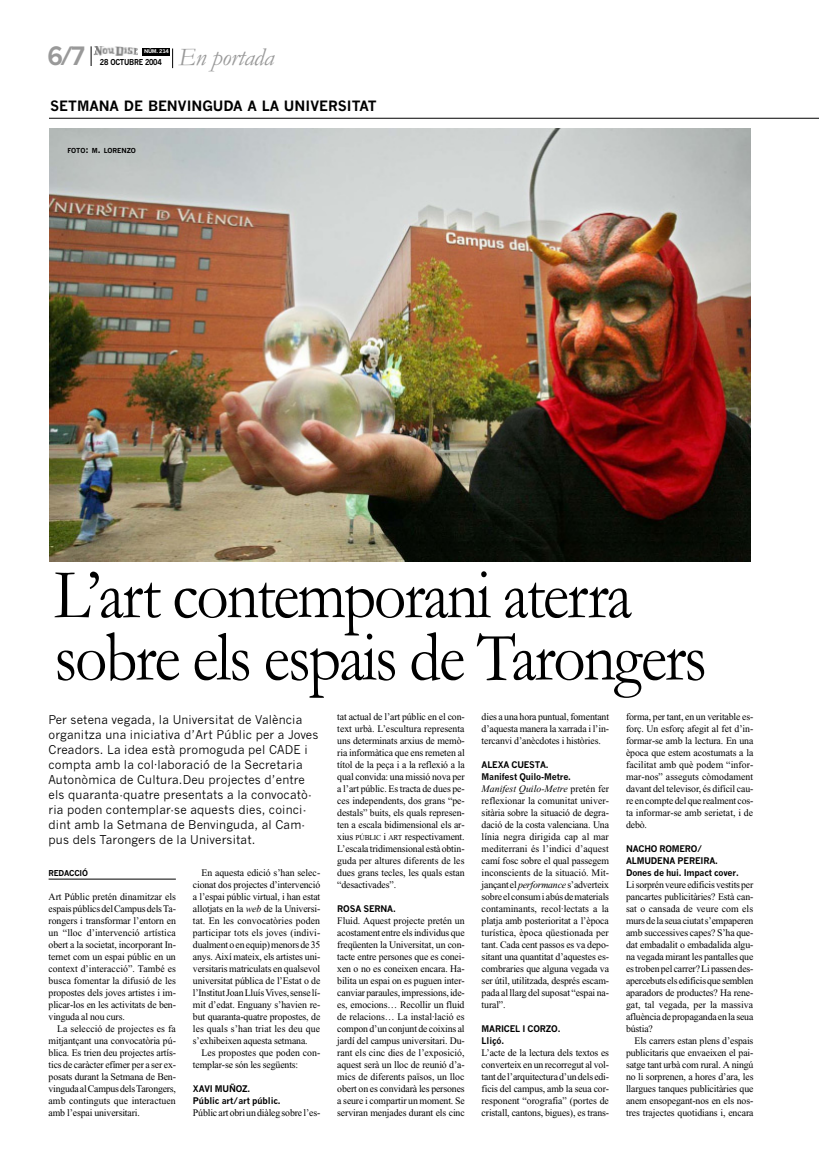
<style>
.page{position:relative;width:819px;height:1162px;background:#fff}
.page>*{position:absolute;margin:0;border:0;box-sizing:border-box;transform-origin:0 0}
.t1{font:71.6px/62.3px "Garamond";letter-spacing:-.035em;color:#000;scale:.88 1}
.t2{font:italic 25.5px "Garamond";letter-spacing:-.02em;color:#999}
.t3{font:700 24.8px "News Gothic";color:#999}
.t4{font:700 14px "News Gothic";color:#000}
.t5{font:12px/15px "News Gothic";letter-spacing:.015em;color:#000}
.t6{font:10px/12px "Times New Roman";letter-spacing:-.015em;color:#000;text-align:justify}
.t7{font:700 9px/12px "News Gothic";letter-spacing:-.02em;color:#000}
.t8{font:700 8px "News Gothic";letter-spacing:-.035em;color:#000;scale:.88 1}
.t9{font:700 8px "News Gothic";letter-spacing:-.035em;color:#000}
.t10{font:700 6.8px "News Gothic";letter-spacing:-.005em;color:#000}
.t11{font:700 5px "News Gothic";letter-spacing:-.06em;color:#fff;scale:1.1 1}
.s1{font-size:9px}
.s2{font-style:italic}
.s3{font-size:7.5px}
</style>
<div class="page">
<img style="left:93px;top:46px;width:45px;height:9px">
<div style="left:143px;top:48px;width:27px;height:8px;background:#000"></div>
<svg style="left:91px;top:46px;width:1px;height:20px"></svg>
<svg style="left:172px;top:48px;width:1px;height:20px"></svg>
<hr style="left:49px;top:879px;width:127px;height:1px;background:#000">
<hr style="left:49px;top:118px;width:770px;height:1px;background:#000">
<img style="left:50px;top:129px;width:700px;height:433px">
<h3 class="t3" style="left:47px;top:46px;width:40px">6/7</h3>
<p class="t11" style="left:144px;top:49px;width:24px">NÚM. 214</p>
<p class="t8" style="left:100px;top:59px;width:72px">28 OCTUBRE 2004</p>
<h2 class="t2" style="left:178px;top:48px;width:97px">En portada</h2>
<h3 class="t4" style="left:50px;top:101px;width:328px">SETMANA DE BENVINGUDA A LA UNIVERSITAT</h3>
<p class="t10" style="left:68px;top:147px;width:70px">FOTO<span class="s1">:</span> M<span class="s1">.</span> LORENZO</p>
<h1 class="t1" style="left:54px;top:572px;width:743px">L’art contemporani aterra sobre els espais de Tarongers</h1>
<p class="t5" style="left:49px;top:714px;width:271px">Per setena vegada, la Universitat de València organitza una iniciativa d’Art Públic per a Joves Creadors. La idea està promoguda pel CADE i compta amb la col·laboració de la Secretaria Autonòmica de Cultura.Deu projectes d’entre els quaranta-quatre presentats a la convocatò&shy;ria poden contemplar-se aquests dies, coinci&shy;dint amb la Setmana de Benvinguda, al Cam&shy;pus dels Tarongers de la Universitat.</p>
<p class="t6" style="left:482px;top:712px;width:129px">dies a una hora puntual, fomentant d’aquesta manera la xarrada i l’in&shy;tercanvi d’anècdotes i històries.</p>
<p class="t7" style="left:482px;top:760px;width:91px">ALEXA CUESTA.<br>Manifest Quilo-Metre.</p>
<p class="t6" style="left:482px;top:784px;width:129px"><span class="s2">Manifest Quilo-Metre</span> pretén fer reflexionar la comunitat univer&shy;sitària sobre la situació de degra&shy;dació de la costa valenciana. Una línia negra dirigida cap al mar mediterrani és l’indici d’aquest camí fosc sobre el qual passegem inconscients de la situació. Mit&shy;jançant el <span class="s2">performance</span> s’adverteix sobre el consum i abús de materials contaminants, recol·lectats a la platja amb posterioritat a l’època turística, època qüestionada per tant. Cada cent passos es va depo&shy;sitant una quantitat d’aquestes es&shy;combraries que alguna vegada va ser útil, utilitzada, després escam&shy;pada al llarg del suposat “espai na&shy;tural”.</p>
<p class="t7" style="left:482px;top:1024px;width:80px">MARICEL I CORZO.<br>Lliçó.</p>
<p class="t6" style="left:482px;top:1048px;width:129px">L’acte de la lectura dels textos es converteix en un recorregut al vol&shy;tant de l’arquitectura d’un dels edi&shy;ficis del campus, amb la seua cor&shy;responent “orografia” (portes de cristall, cantons, bigues), es trans-</p>
<p class="t6" style="left:337px;top:712px;width:129px">tat actual de l’art públic en el con&shy;text urbà. L’escultura representa uns determinats arxius de memò&shy;ria informàtica que ens remeten al títol de la peça i a la reflexió a la qual convida: una missió nova per a l’art públic. Es tracta de dues pe&shy;ces independents, dos grans “pe&shy;destals” buits, els quals represen&shy;ten a escala bidimensional els ar&shy;xius <span class="s3">PÚBLIC</span> i <span class="s3">ART</span> respectivament.<br>L’escala tridimensional està obtin&shy;guda per altures diferents de les dues grans tecles, les quals estan “desactivades”.</p>
<p class="t7" style="left:337px;top:904px;width:60px">ROSA SERNA.</p>
<p class="t6" style="left:337px;top:916px;width:129px">Fluid. Aquest projecte pretén un acostament entre els individus que freqüenten la Universitat, un con&shy;tacte entre persones que es conei&shy;xen o no es coneixen encara. Ha&shy;bilita un espai on es puguen inter&shy;canviar paraules, impressions, ide&shy;es, emocions… Recollir un fluid de relacions… La instal·lació es compon d’un conjunt de coixins al jardí del campus universitari. Du&shy;rant els cinc dies de l’exposició, aquest serà un lloc de reunió d’a&shy;mics de diferents països, un lloc obert on es convidarà les persones a seure i compartir un moment. Se serviran menjades durant els cinc</p>
<p class="t6" style="left:626px;top:712px;width:129px">forma, per tant, en un veritable es&shy;forç. Un esforç afegit al fet d’in&shy;formar-se amb la lectura. En una època que estem acostumats a la facilitat amb què podem “infor&shy;mar-nos” asseguts còmodament davant del televisor, és difícil cau&shy;re en compte del que realment cos&shy;ta informar-se amb serietat, i de debò.</p>
<p class="t7" style="left:626px;top:844px;width:114px">NACHO ROMERO/<br>ALMUDENA PEREIRA.<br>Dones de hui. Impact cover.</p>
<p class="t6" style="left:626px;top:880px;width:129px">Li sorprén veure edificis vestits per pancartes publicitàries? Està can&shy;sat o cansada de veure com els murs de la seua ciutat s’empaperen amb successives capes? S’ha que&shy;dat embadalit o embadalida algu&shy;na vegada mirant les pantalles que es troben pel carrer? Li passen des&shy;apercebuts els edificis que semblen aparadors de productes? Ha rene&shy;gat, tal vegada, per la massiva afluència de propaganda en la seua bústia?</p>
<p class="t6" style="left:626px;top:1036px;width:129px;text-indent:8px">Els carrers estan plens d’espais publicitaris que envaeixen el pai&shy;satge tant urbà com rural. A ningú no li sorprenen, a hores d’ara, les llargues tanques publicitàries que anem ensopegant-nos en els nos&shy;tres trajectes quotidians i, encara</p>
<p class="t9" style="left:49px;top:870px;width:41px">REDACCIÓ</p>
<p class="t6" style="left:49px;top:892px;width:129px">Art Públic pretén dinamitzar els espais públics del Campus dels Ta&shy;rongers i transformar l’entorn en un “lloc d’intervenció artística obert a la societat, incorporant In&shy;ternet com un espai públic en un context d’interacció”. També es busca fomentar la difusió de les propostes dels joves artistes i im&shy;plicar-los en les activitats de ben&shy;vinguda al nou curs.</p>
<p class="t6" style="left:49px;top:1024px;width:129px;text-indent:9px">La selecció de projectes es fa mitjantçant una convocatòria pú&shy;blica. Es trien deu projectes artís&shy;tics de caràcter efímer per a ser ex&shy;posats durant la Setmana de Ben&shy;vinguda al Campus dels Tarongers, amb continguts que interactuen amb l’espai universitari.</p>
<p class="t6" style="left:193px;top:868px;width:129px;text-indent:8px">En aquesta edició s’han selec&shy;cionat dos projectes d’intervenció a l’espai públic virtual, i han estat allotjats en la <span class="s2">web</span> de la Universi&shy;tat. En les convocatòries poden participar tots els joves (indivi&shy;dualment o en equip) menors de 35 anys. Així mateix, els artistes uni&shy;versitaris matriculats en qualsevol universitat pública de l’Estat o de l’Institut Joan Lluís Vives, sense lí&shy;mit d’edat. Enguany s’havien re&shy;but quaranta-quatre propostes, de les quals s’han triat les deu que s’exhibeixen aquesta setmana.</p>
<p class="t6" style="left:193px;top:1048px;width:129px;text-indent:8px">Les propostes que poden con&shy;templar-se són les següents:</p>
<p class="t7" style="left:193px;top:1084px;width:89px">XAVI MUÑOZ.<br>Públic art/art públic.</p>
<p class="t6" style="left:193px;top:1108px;width:129px">Públic art obri un diàleg sobre l’es-</p>
</div>
